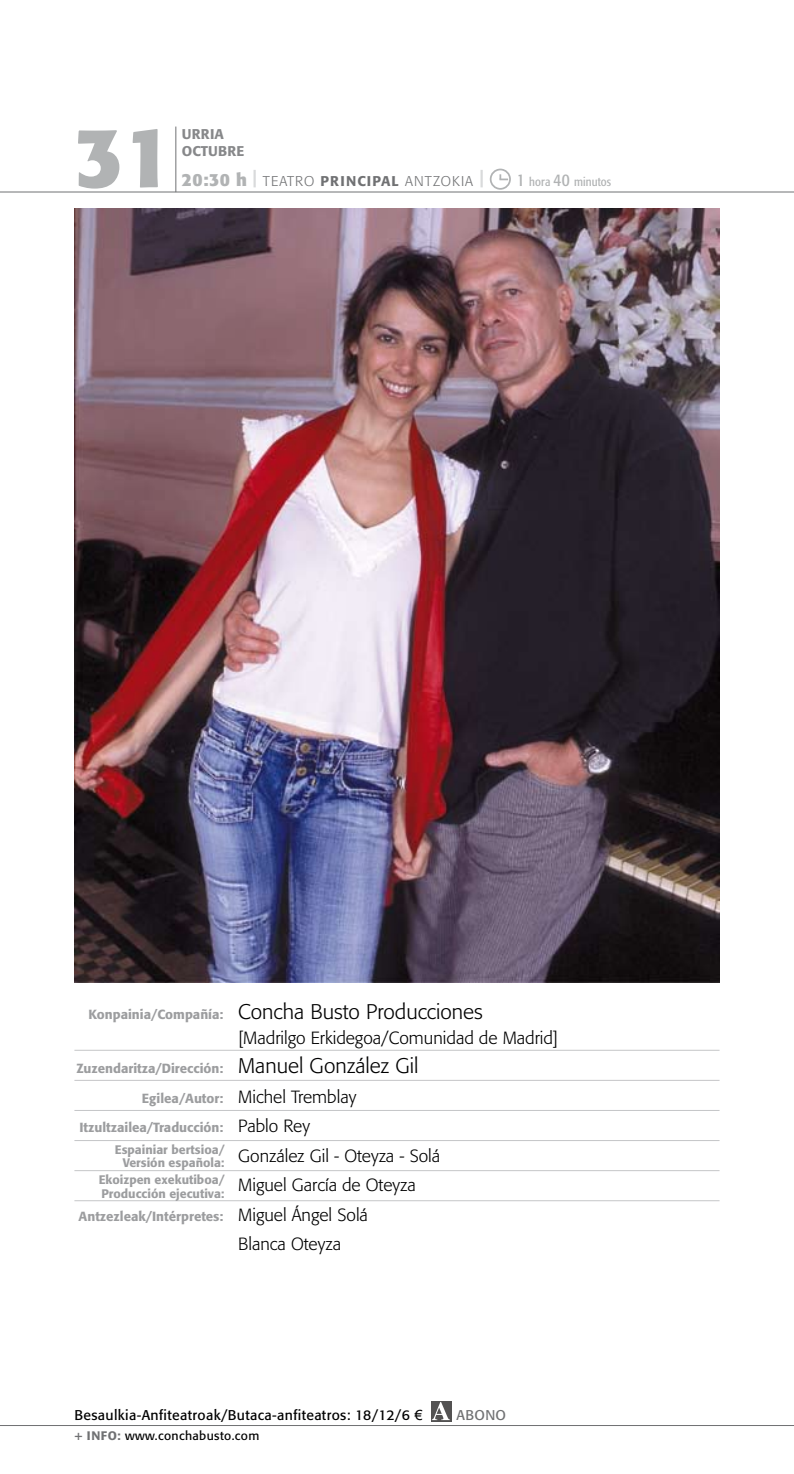
<style>
.page{position:relative;width:794px;height:1474px;background:#fff}
.page>*{position:absolute;margin:0;border:0;box-sizing:border-box;transform-origin:0 0}
.t1{font:700 84px "Formata";color:#b1b3b4}
.t2{font:300 21px "Formata";color:#000}
.t3{font:300 17.5px/29.4px "Formata";color:#000}
.t4{font:14px "Formata";letter-spacing:.025em;color:#000}
.t5{font:300 14px/30.1px "Formata";letter-spacing:.075em;color:#707173}
.t6{font:500 14px/16.8px "Formata";color:#87888a}
.t7{font:14px "Formata";color:#707173}
.t8{font:500 13.12px "Formata";color:#9c9d9f}
.t9{font:500 12.25px/13.1px "Formata";color:#9c9d9f}
.t10{font:12.25px "Formata";letter-spacing:.03em;color:#000}
.t11{font:condensed 12.25px "Formata";letter-spacing:.01em;color:#b1b3b4}
.s1{font-weight:500;color:#87888a}
.s2{font-weight:700;font-size:17.5px;color:#b1b3b4}
.s3{font-weight:500}
.s4{font-size:17.5px}
.s5{font-weight:500;font-size:13.12px;color:#9c9d9f}
.s6{font-weight:300;font-size:21px;color:#000}
.s7{font-weight:300;font-size:17.5px;color:#000}
.s8{font-family:"Arial"}
.s9{font-weight:500;color:#707173}
</style>
<div class="page">
<hr style="left:0;top:1424px;width:794px;height:1px;background:#707173">
<hr style="left:74px;top:1049px;width:645px;height:1px;background:#c5c6c8">
<hr style="left:74px;top:1079px;width:645px;height:1px;background:#c5c6c8">
<hr style="left:74px;top:1110px;width:645px;height:1px;background:#c5c6c8">
<hr style="left:74px;top:1140px;width:645px;height:1px;background:#c5c6c8">
<hr style="left:74px;top:1170px;width:645px;height:1px;background:#c5c6c8">
<hr style="left:74px;top:1200px;width:645px;height:1px;background:#c5c6c8">
<svg style="left:431px;top:1401px;width:21px;height:20px"></svg>
<svg style="left:432px;top:1401px;width:18px;height:18px"></svg>
<svg style="left:490px;top:169px;width:20px;height:20px"></svg>
<div style="left:490px;top:169px;width:21px;height:21px;border:2px solid #b1b3b4;border-radius:50%"></div>
<svg style="left:499px;top:174px;width:9px;height:6px"></svg>
<hr style="left:0;top:191px;width:794px;height:1px;background:#707173">
<hr style="left:175px;top:126px;width:1px;height:66px;background:#707173">
<img style="left:74px;top:208px;width:645px;height:774px">
<h1 class="t1" style="left:75px;top:105px;width:99px">31</h1>
<p class="t6" style="left:182px;top:126px;width:19px">urria oct</p>
<p class="t5" style="left:182px;top:136px;width:303px;text-indent:26px"><span class="s1">ubre<br></span><span class="s2">20:30 h</span> <sup>|</sup> TEATRO <span class="s3">PRINCIPAL</span> ANTZOKIA <sup>|</sup></p>
<p class="t11" style="left:517px;top:175px;width:96px"><span class="s4">1</span> hora <span class="s4">40</span> minutos</p>
<p class="t2" style="left:88px;top:999px;width:396px"><span class="s5">Konpainia/Compañía:</span> Concha Busto Producciones</p>
<p class="t3" style="left:238px;top:1023px;width:321px">[Madrilgo Erkidegoa/Comunidad de Madrid]</p>
<p class="t8" style="left:76px;top:1060px;width:344px">Zuzendaritza/Dirección: <span class="s6">Manuel González Gil</span></p>
<p class="t3" style="left:142px;top:1082px;width:216px"><span class="s5">Egilea/Autor:</span> Michel Tremblay</p>
<p class="t8" style="left:79px;top:1119px;width:232px">Itzultzailea/Traducción: <span class="s7">Pablo Rey</span></p>
<p class="t3" style="left:238px;top:1141px;width:204px">González Gil - Oteyza - Solá<br>Miguel García de Oteyza</p>
<p class="t8" style="left:79px;top:1207px;width:291px">Antzezleak/Intérpretes: <span class="s7">Miguel Ángel Solá</span></p>
<p class="t3" style="left:223px;top:1229px;width:119px">B lanca Oteyza</p>
<p class="t9" style="left:115px;top:1143px;width:111px;text-align:right">Espainiar bertsioa/<br>Versión española:</p>
<p class="t9" style="left:99px;top:1173px;width:127px">Ekoizpen exekutiboa/<br>Producción ejecutiva:</p>
<p class="t4" style="left:74px;top:1406px;width:349px">Besaulkia-Anfiteatroak/Butaca-anfiteatros: 18/12/6 <span class="s8">€</span></p>
<p class="t7" style="left:456px;top:1406px;width:29px">ABONO</p>
<p class="t10" style="left:74px;top:1427px;width:186px"><span class="s9">+ INFO:</span> www.conchabusto.com</p>
</div>
